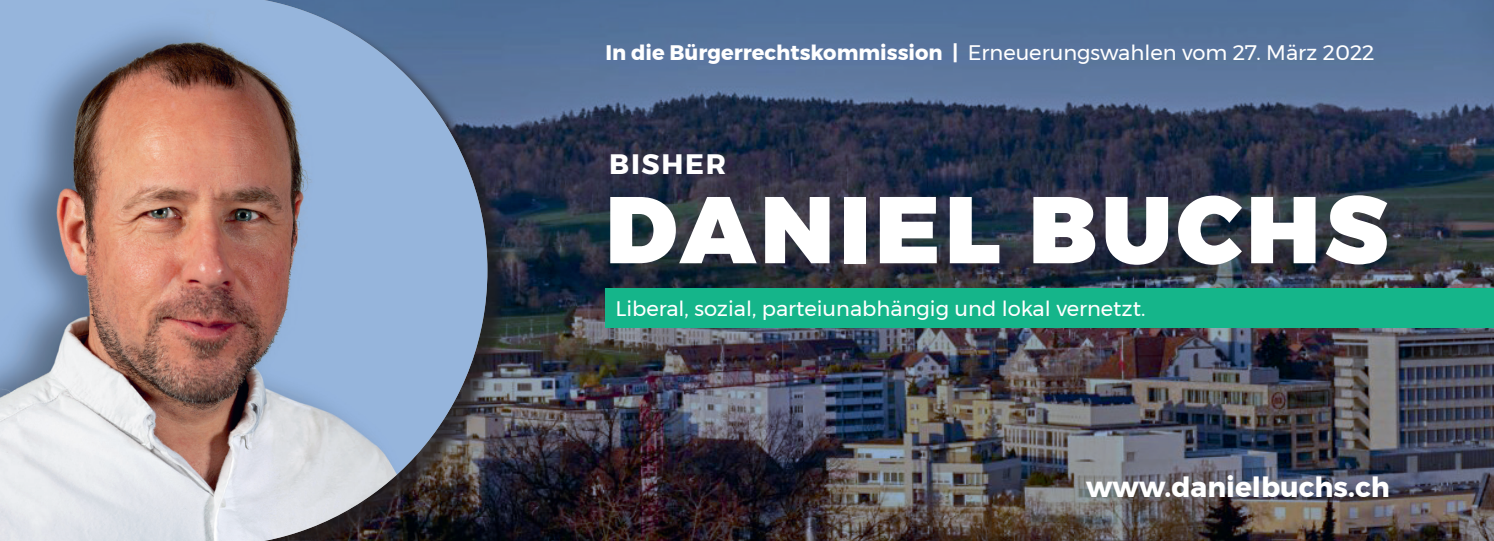
<style>
.page{position:relative;width:1494px;height:541px;background:#fff}
.page>*{position:absolute;margin:0;border:0;box-sizing:border-box;transform-origin:0 0}
.t1{font:900 94.5px "Montserrat";letter-spacing:.05em;color:#fff}
.t2{font:700 28px "Montserrat";color:#fff}
.t3{font:21px "Montserrat";color:#fff}
.s1{font-weight:700}
</style>
<div class="page">
<img style="left:509px;top:0;width:984px;height:541px">
<div style="left:0;top:0;width:509px;height:541px;background:#231f20;opacity:.75"></div>
<img style="left:0;top:0;width:487px;height:541px">
<div style="left:605px;top:288px;width:888px;height:39px;background:#15b58a"></div>
<p class="t3" style="left:605px;top:37px;width:770px"><span class="s1">In die Bürgerrechtskommission |</span> Erneuerungswahlen vom 27. März 2022</p>
<h2 class="t2" style="left:609px;top:141px;width:118px">BISHER</h2>
<h1 class="t1" style="left:605px;top:152px;width:783px">DANIEL BUCHS</h1>
<p class="t3" style="left:615px;top:292px;width:531px">Liberal, sozial, parteiunabhängig und lokal vernetzt.</p>
<h2 class="t2" style="left:1086px;top:464px;width:305px">www.danielbuchs.ch</h2>
</div>
